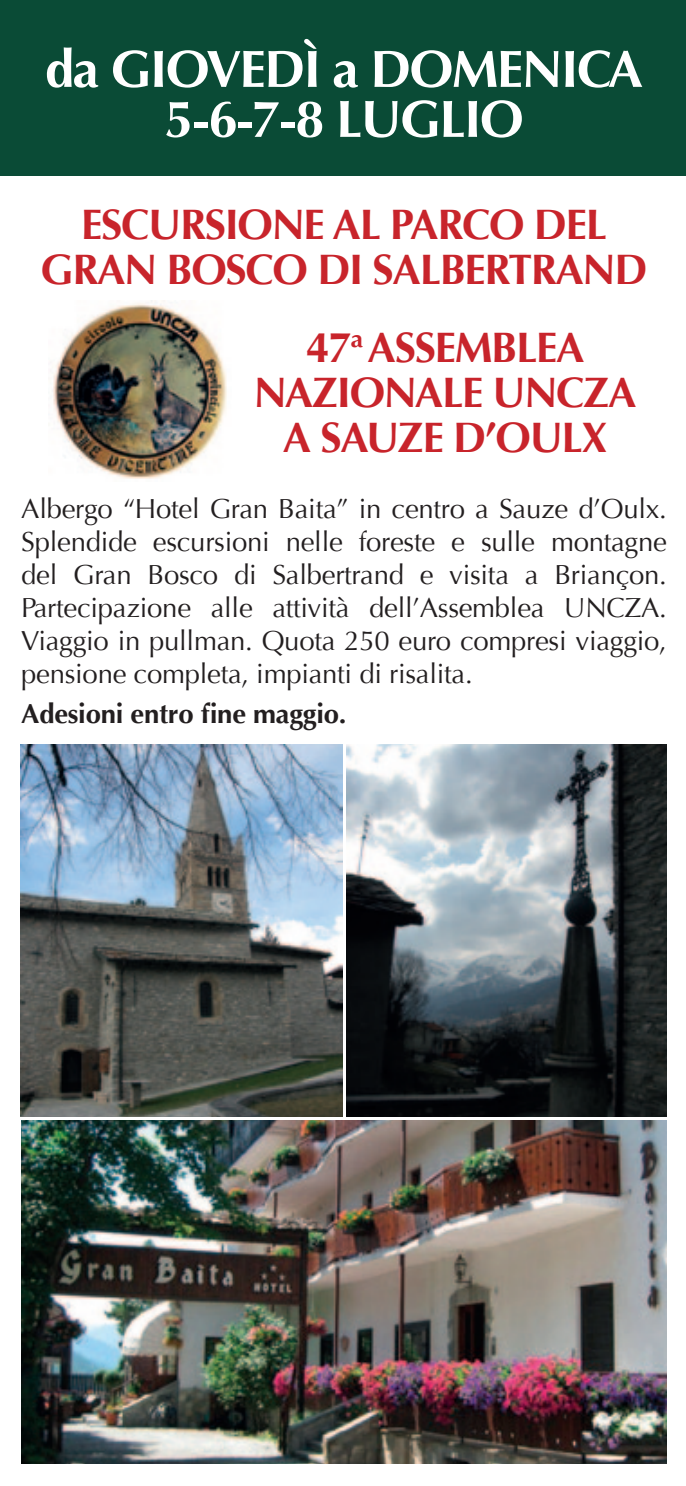
<style>
.page{position:relative;width:686px;height:1486px;background:#fff}
.page>*{position:absolute;margin:0;border:0;box-sizing:border-box;transform-origin:0 0}
.t1{font:700 52.5px/50px "Optima";letter-spacing:-.03em;color:#fff;text-align:center}
.t2{font:700 42.5px/45px "Optima";letter-spacing:-.03em;color:#c8242b;text-align:center}
.t3{font:27.5px/33px "Optima";letter-spacing:-.01em;color:#231f20;text-align:justify}
.t4{font:700 27.5px "Optima";letter-spacing:-.01em;color:#231f20}
</style>
<div class="page">
<div style="left:0;top:0;width:685px;height:176px;background:#0a4b36"></div>
<img style="left:52px;top:300px;width:175px;height:179px">
<img style="left:20px;top:745px;width:322px;height:372px">
<img style="left:346px;top:745px;width:320px;height:372px">
<img style="left:21px;top:1120px;width:645px;height:344px">
<h1 class="t1" style="left:45px;top:45px;width:599px">da GIOVEDÌ a DOMENICA<br>5-6-7-8 LUGLIO</h1>
<h2 class="t2" style="left:41px;top:203px;width:608px">ESCURSIONE AL PARCO DEL<br>GRAN BOSCO DI SALBERTRAND</h2>
<h2 class="t2" style="left:254px;top:325px;width:384px">47<sup>a</sup> ASSEMBLEA<br>NAZIONALE UNCZA<br>A SAUZE D’OULX</h2>
<p class="t3" style="left:21px;top:493px;width:646px">Albergo “Hotel Gran Baita” in centro a Sauze d’Oulx.<br>Splendide escursioni nelle foreste e sulle montagne del Gran Bosco di Salbertrand e visita a Briançon.<br>Partecipazione alle attività dell’Assemblea UNCZA.<br>Viaggio in pullman. Quota 250 euro compresi viaggio, pensione completa, impianti di risalita.</p>
<p class="t4" style="left:21px;top:698px;width:326px">Adesioni entro fine maggio.</p>
</div>
